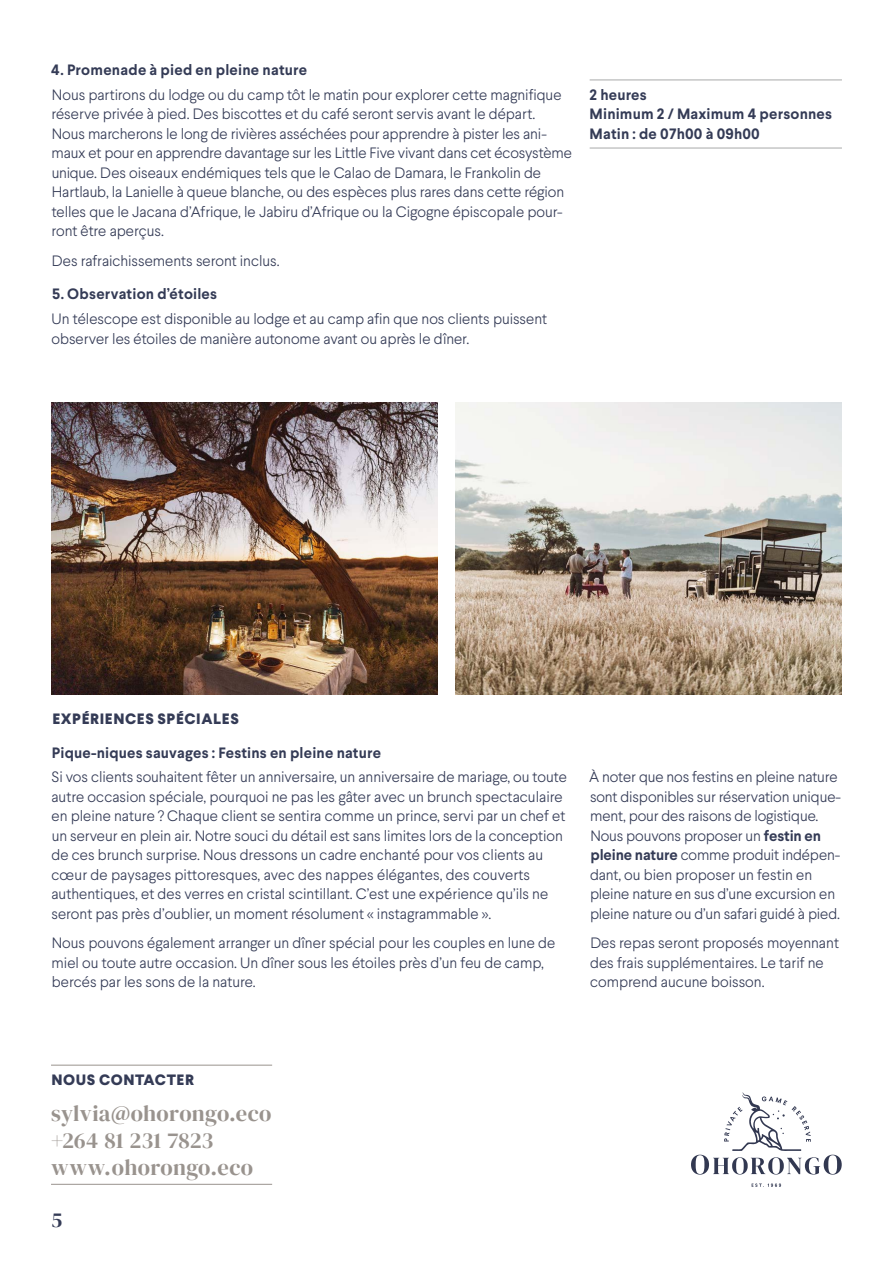
<style>
.page{position:relative;width:893px;height:1263px;background:#fff}
.page>*{position:absolute;margin:0;border:0;box-sizing:border-box;transform-origin:0 0}
.Copy_Head_dt{font:22.5px/27px "DM Serif Display";letter-spacing:.01em;color:#99938e}
.t1{font:21px "DM Serif Display";color:#343b56}
.Copy_Head_dt-2{font:300 15px/19.5px "Larsseit";color:#343b56}
.Copy_Head_dt-3{font:700 15px "Larsseit";letter-spacing:.01em;color:#343b56}
.Kasten_dt{font:700 15px/19.5px "Larsseit";letter-spacing:.01em;color:#343b56}
.Copy_Head_dt-4{font:800 15px "Larsseit";letter-spacing:.04em;color:#343b56}
.s1{font-weight:700}
</style>
<div class="page">
<img style="left:51px;top:402px;width:387px;height:293px">
<svg style="left:752px;top:1183px;width:29px;height:4px"></svg>
<svg style="left:691px;top:1092px;width:151px;height:82px"></svg>
<hr style="left:51px;top:1065px;width:221px;height:1px;background:#99938e">
<hr style="left:51px;top:1184px;width:221px;height:1px;background:#99938e">
<img style="left:455px;top:402px;width:387px;height:293px">
<hr style="left:590px;top:79px;width:252px;height:2px;background:#c5c6c6">
<hr style="left:590px;top:147px;width:252px;height:2px;background:#c5c6c6">
<p class="Copy_Head_dt-3" style="left:51px;top:60px;width:258px">4. Promenade à pied en pleine nature</p>
<p class="Copy_Head_dt-2" style="left:51px;top:85px;width:522px">Nous partirons du lodge ou du camp tôt le matin pour explorer cette magnifique réserve privée à pied. Des biscottes et du café seront servis avant le départ.<br>Nous marcherons le long de rivières asséchées pour apprendre à pister les ani&shy;maux et pour en apprendre davantage sur les Little Five vivant dans cet écosystème unique. Des oiseaux endémiques tels que le Calao de Damara, le Frankolin de Hartlaub, la Lanielle à queue blanche, ou des espèces plus rares dans cette région telles que le Jacana d’Afrique, le Jabiru d’Afrique ou la Cigogne épiscopale pour&shy;ront être aperçus.</p>
<p class="Copy_Head_dt-2" style="left:52px;top:250px;width:229px">Des rafraichissements seront inclus.</p>
<p class="Copy_Head_dt-3" style="left:52px;top:284px;width:167px">5. Observation d’étoiles</p>
<p class="Copy_Head_dt-2" style="left:52px;top:309px;width:497px">Un télescope est disponible au lodge et au camp afin que nos clients puissent observer les étoiles de manière autonome avant ou après le dîner.</p>
<p class="Kasten_dt" style="left:590px;top:85px;width:244px">2 heures<br>Minimum 2 / Maximum 4 personnes<br>Matin : de 07h00 à 09h00</p>
<p class="Copy_Head_dt-4" style="left:52px;top:709px;width:188px">EXPÉRIENCES SPÉCIALES</p>
<p class="Copy_Head_dt-3" style="left:52px;top:743px;width:331px">Pique-niques sauvages : Festins en pleine nature</p>
<p class="Copy_Head_dt-2" style="left:51px;top:767px;width:517px">Si vos clients souhaitent fêter un anniversaire, un anniversaire de mariage, ou toute autre occasion spéciale, pourquoi ne pas les gâter avec un brunch spectaculaire en pleine nature ? Chaque client se sentira comme un prince, servi par un chef et un serveur en plein air. Notre souci du détail est sans limites lors de la conception de ces brunch surprise. Nous dressons un cadre enchanté pour vos clients au cœur de paysages pittoresques, avec des nappes élégantes, des couverts authentiques, et des verres en cristal scintillant. C’est une expérience qu’ils ne seront pas près d’oublier, un moment résolument « instagrammable ».</p>
<p class="Copy_Head_dt-2" style="left:52px;top:933px;width:505px">Nous pouvons également arranger un dîner spécial pour les couples en lune de miel ou toute autre occasion. Un dîner sous les étoiles près d’un feu de camp, bercés par les sons de la nature.</p>
<p class="Copy_Head_dt-2" style="left:589px;top:767px;width:253px">À noter que nos festins en pleine nature sont disponibles sur réservation unique&shy;ment, pour des raisons de logistique.<br>Nous pouvons proposer un <span class="s1">festin en pleine nature</span> comme produit indépen&shy;dant, ou bien proposer un festin en pleine nature en sus d’une excursion en pleine nature ou d’un safari guidé à pied.</p>
<p class="Copy_Head_dt-2" style="left:590px;top:933px;width:250px">Des repas seront proposés moyennant des frais supplémentaires. Le tarif ne comprend aucune boisson.</p>
<p class="Copy_Head_dt-4" style="left:51px;top:1069px;width:144px">NOUS CONTACTER</p>
<p class="Copy_Head_dt" style="left:51px;top:1100px;width:222px">sylvia@ohorongo.eco +264 81 231 7823 www.ohorongo.eco</p>
<h2 class="t1" style="left:51px;top:1208px;width:13px">5</h2>
</div>
